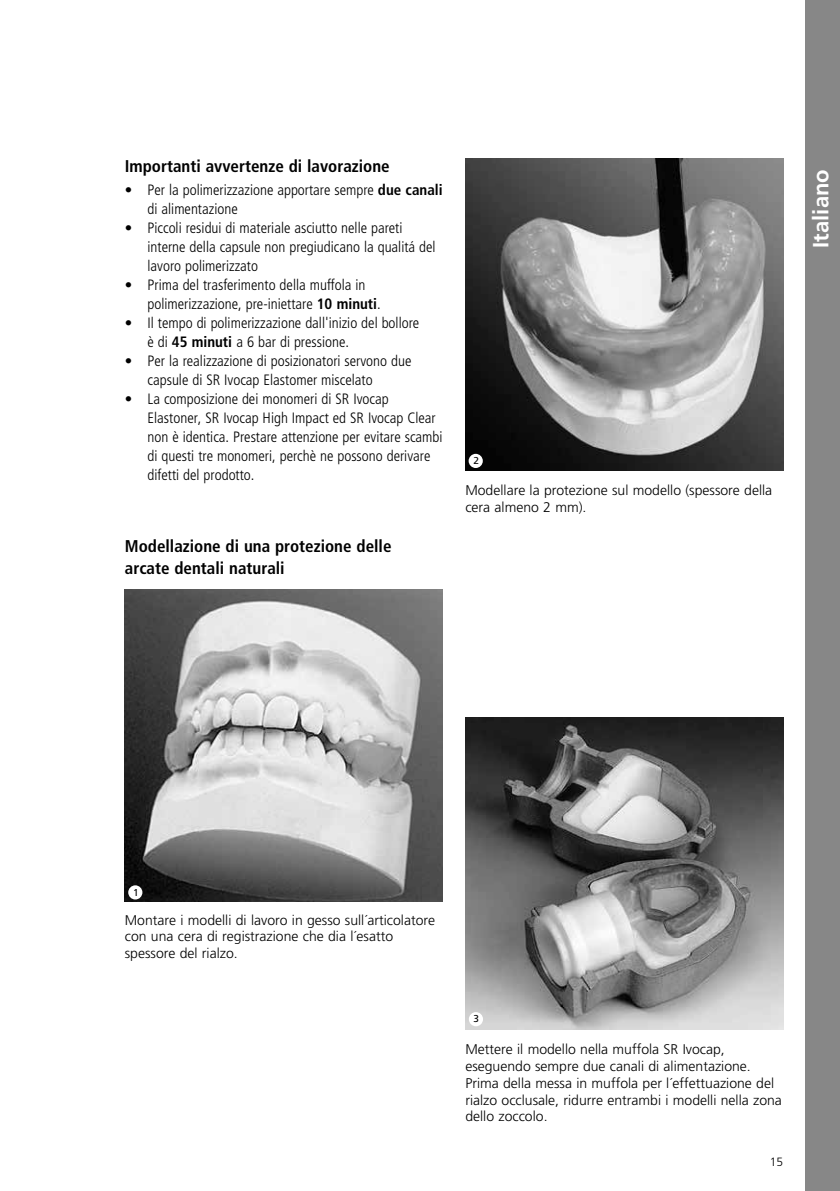
<style>
.page{position:relative;width:840px;height:1191px;background:#fff}
.page>*{position:absolute;margin:0;border:0;box-sizing:border-box;transform-origin:0 0}
.t1{font:700 22px "Frutiger";color:#fff}
.t2{font:700 condensed 17px/22px "Frutiger";color:#000}
.t3{font:300 condensed 15px/19px "Frutiger";color:#000}
.t4{font:300 14px/16.8px "Frutiger";color:#000}
.t5{font:300 12px "Frutiger";color:#000}
.t6{font:10px "Frutiger";color:#000}
.s1{font-weight:700}
</style>
<div class="page">
<img style="left:465px;top:717px;width:317px;height:312px">
<div style="left:468px;top:1012px;width:14px;height:14px;background:#fff;border-radius:50%"></div>
<img style="left:125px;top:590px;width:317px;height:311px">
<div style="left:128px;top:885px;width:14px;height:14px;background:#fff;border-radius:50%"></div>
<img style="left:465px;top:159px;width:317px;height:312px">
<div style="left:468px;top:454px;width:14px;height:14px;background:#fff;border-radius:50%"></div>
<div style="left:805px;top:0;width:34px;height:1191px;background:#878787"></div>
<p class="t2" style="left:125px;top:155px;width:266px">Importanti avvertenze di lavorazione</p>
<p class="t3" style="left:147px;top:180px;width:296px;text-indent:-23px">• Per la polimerizzazione apportare sempre <span class="s1">due canali </span>di alimentazione</p>
<p class="t3" style="left:147px;top:218px;width:289px;text-indent:-23px">• Piccoli residui di materiale asciutto nelle pareti interne della capsule non pregiudicano la qualitá del lavoro polimerizzato</p>
<p class="t3" style="left:147px;top:275px;width:234px;text-indent:-23px">• Prima del trasferimento della muffola in polimerizzazione, pre-iniettare <span class="s1">10 minuti</span>.</p>
<p class="t3" style="left:147px;top:313px;width:273px;text-indent:-23px">• Il tempo di polimerizzazione dall'inizio del bollore è di <span class="s1">45 minuti</span> a 6 bar di pressione.</p>
<p class="t3" style="left:147px;top:351px;width:265px;text-indent:-23px">• Per la realizzazione di posizionatori servono due capsule di SR Ivocap Elastomer miscelato</p>
<p class="t3" style="left:147px;top:389px;width:296px;text-indent:-23px">• La composizione dei monomeri di SR Ivocap Elastoner, SR Ivocap High Impact ed SR Ivocap Clear non è identica. Prestare attenzione per evitare scambi di questi tre monomeri, perchè ne possono derivare difetti del prodotto.</p>
<p class="t2" style="left:125px;top:534px;width:268px">Modellazione di una protezione delle arcate dentali naturali</p>
<p class="t6" style="left:473px;top:455px;width:7px">2</p>
<p class="t4" style="left:465px;top:482px;width:308px">Modellare la protezione sul modello (spessore della cera almeno 2 mm).</p>
<h1 class="t1" style="left:807px;top:248px;width:80px;rotate:-90deg">Italiano</h1>
<p class="t6" style="left:133px;top:886px;width:7px">1</p>
<p class="t4" style="left:125px;top:911px;width:311px">Montare i modelli di lavoro in gesso sull´articolatore con una cera di registrazione che dia l´esatto spessore del rialzo.</p>
<p class="t6" style="left:473px;top:1013px;width:7px">3</p>
<p class="t4" style="left:465px;top:1041px;width:318px">Mettere il modello nella muffola SR Ivocap, eseguendo sempre due canali di alimentazione.<br>Prima della messa in muffola per l´effettuazione del rialzo occlusale, ridurre entrambi i modelli nella zona dello zoccolo.</p>
<p class="t5" style="left:769px;top:1155px;width:15px">15</p>
</div>
